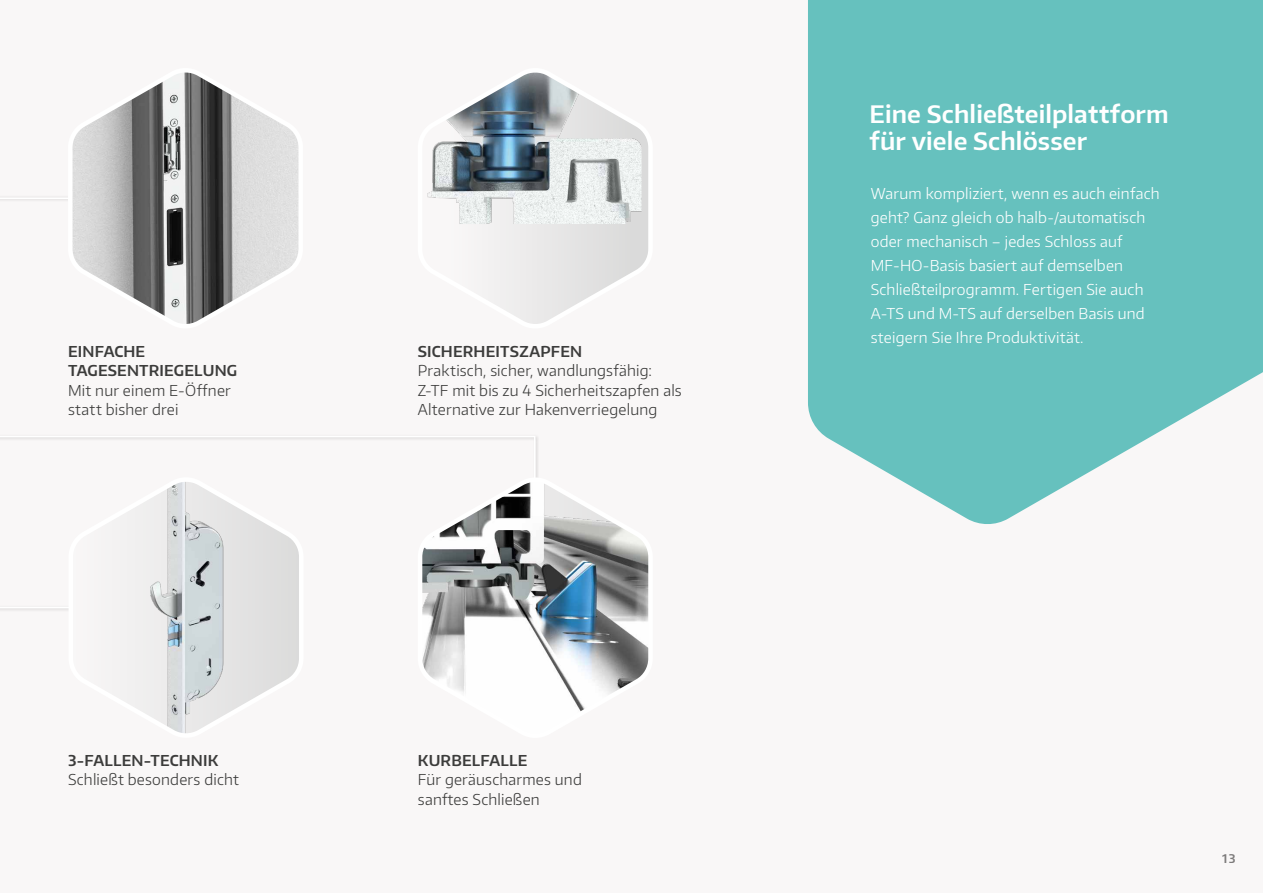
<style>
.page{position:relative;width:1263px;height:893px;background:#f9f7f7}
.page>*{position:absolute;margin:0;border:0;box-sizing:border-box;transform-origin:0 0}
.t1{font:600 24px/27px "Encode Sans Normal";letter-spacing:.005em;color:#fff}
.t2{font:300 15px/24px "Encode Sans Normal";letter-spacing:.015em;color:#fff}
.t3{font:300 15px/19.5px "Encode Sans Normal";letter-spacing:.015em;color:#3c3c3b}
.t4{font:600 15px/19.5px "Encode Sans Normal";letter-spacing:.01em;color:#3c3c3b}
.t5{font:600 12px "Encode Sans Normal";color:#000}
</style>
<div class="page">
<svg style="left:808px;top:0;width:455px;height:524px;background:#77c7c4"></svg>
<svg style="left:0;top:437px;width:534px;height:172px"></svg>
<svg style="left:66px;top:72px;width:233px;height:252px"></svg>
<svg style="left:66px;top:472px;width:240px;height:261px"></svg>
<svg style="left:427px;top:72px;width:221px;height:252px"></svg>
<svg style="left:416px;top:472px;width:233px;height:239px"></svg>
<p class="t4" style="left:68px;top:341px;width:171px">EINFACHE<br>TAGESENTRIEGELUNG</p>
<p class="t3" style="left:68px;top:380px;width:164px">Mit nur einem E-Öffner statt bisher drei</p>
<p class="t4" style="left:68px;top:750px;width:152px">3-FALLEN-TECHNIK</p>
<p class="t3" style="left:68px;top:770px;width:172px">Schließt besonders dicht</p>
<p class="t4" style="left:418px;top:341px;width:166px">SICHERHEITSZAPFEN</p>
<p class="t3" style="left:418px;top:360px;width:265px">Praktisch, sicher, wandlungsfähig:<br>Z-TF mit bis zu 4 Sicherheitszapfen als<br>Alternative zur Hakenverriegelung</p>
<p class="t4" style="left:418px;top:750px;width:111px">KURBELFALLE</p>
<p class="t3" style="left:418px;top:770px;width:166px">Für geräuscharmes und sanftes Schließen</p>
<h1 class="t1" style="left:870px;top:99px;width:301px">Eine Schließteilplattform für viele Schlösser</h1>
<p class="t2" style="left:871px;top:181px;width:291px">Warum kompliziert, wenn es auch einfach geht? Ganz gleich ob halb-/automatisch oder mechanisch – jedes Schloss auf MF-HO-Basis basiert auf demselben Schließteilprogramm. Fertigen Sie auch A-TS und M-TS auf derselben Basis und steigern Sie Ihre Produktivität.</p>
<p class="t5" style="left:1222px;top:850px;width:15px">13</p>
</div>
